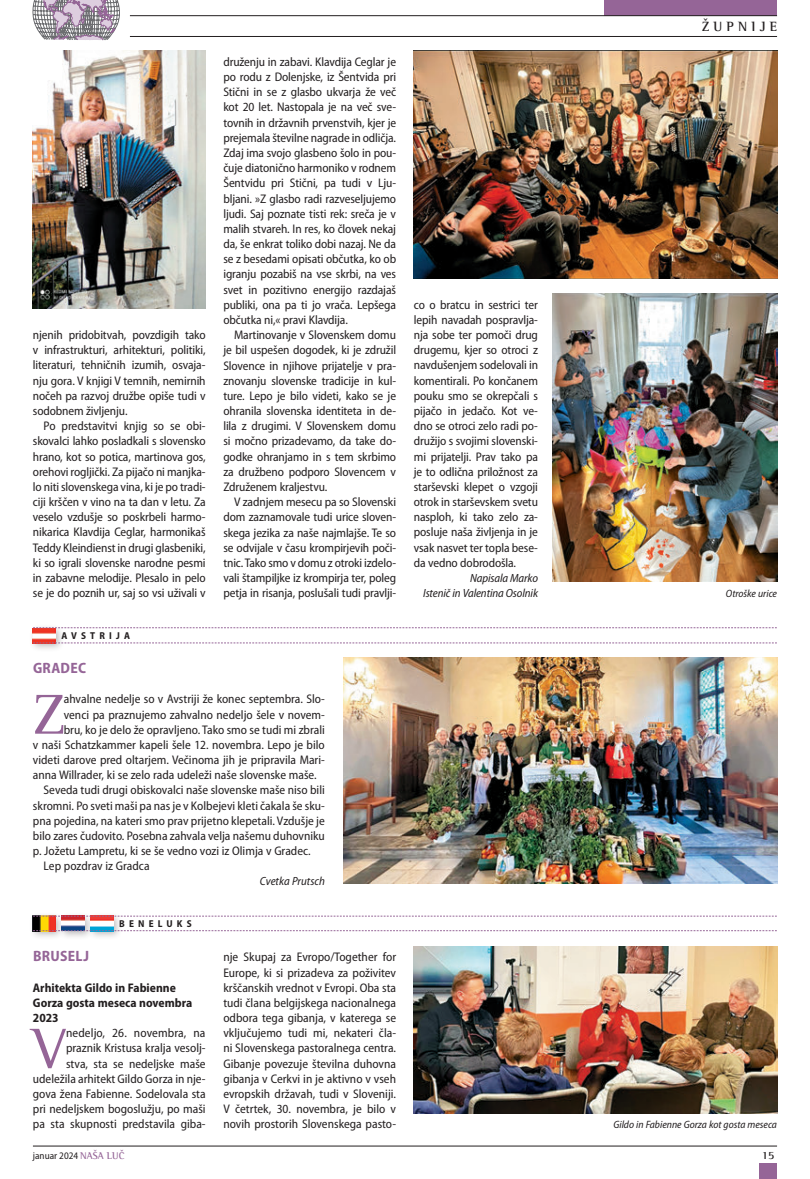
<style>
.page{position:relative;width:810px;height:1179px;background:#fff}
.page>*{position:absolute;margin:0;border:0;box-sizing:border-box;transform-origin:0 0}
.t1{font:57.62px "Rotis SI Semi Serif";color:#956597}
.t2{font:700 semi-condensed 15px "Myriad Pro";letter-spacing:.02em;color:#956597}
.t3{font:700 13.75px "Rotis SI Semi Serif";letter-spacing:.3em;color:#231f20}
.t4{font:semi-condensed 12.5px/15.1px "Myriad Pro";color:#231f20;text-align:justify}
.t5{font:700 semi-condensed 12.5px/15.1px "Myriad Pro";color:#231f20}
.t6{font:italic semi-condensed 11.88px/15.1px "Myriad Pro";letter-spacing:-.01em;color:#231f20;text-align:right}
.t7{font:700 11.25px "Rotis SI Semi Serif";color:#231f20}
.t8{font:italic semi-condensed 10.62px "Myriad Pro";color:#231f20}
.t9{font:semi-condensed 10px "Myriad Pro";color:#231f20}
.t10{font:700 semi-condensed 10px "Myriad Pro";letter-spacing:.42em;color:#231f20}
.s1{font-family:"Rotis SI Semi Serif";font-weight:700;font-stretch:normal;color:#956597}
</style>
<div class="page">
<hr style="left:33px;top:1145px;width:744px;height:1px;background:#231f20">
<div style="left:604px;top:0;width:173px;height:15px;background:#956597"></div>
<div style="left:759px;top:1163px;width:18px;height:15px;background:#956597"></div>
<hr style="left:130px;top:36px;width:647px;height:1px;background:#231f20">
<hr style="left:130px;top:15px;width:647px;height:1px;background:#231f20">
<svg style="left:32px;top:0;width:88px;height:40px;background:#afa5b1"></svg>
<div style="left:29px;top:623px;width:36px;height:29px;background:#231f20;opacity:.3"></div>
<img style="left:33px;top:628px;width:23px;height:14px">
<svg style="left:33px;top:642px;width:744px;height:1px"></svg>
<svg style="left:33px;top:627px;width:744px;height:1px"></svg>
<div style="left:29px;top:911px;width:36px;height:29px;background:#231f20;opacity:.3"></div>
<img style="left:33px;top:916px;width:23px;height:14px">
<div style="left:58px;top:911px;width:36px;height:29px;background:#231f20;opacity:.3"></div>
<img style="left:62px;top:916px;width:23px;height:14px">
<div style="left:87px;top:911px;width:36px;height:29px;background:#231f20;opacity:.3"></div>
<img style="left:91px;top:916px;width:23px;height:14px">
<svg style="left:33px;top:915px;width:744px;height:1px"></svg>
<svg style="left:33px;top:930px;width:744px;height:1px"></svg>
<img style="left:414px;top:51px;width:363px;height:227px">
<img style="left:552px;top:293px;width:225px;height:289px">
<img style="left:33px;top:51px;width:173px;height:258px">
<img style="left:344px;top:657px;width:433px;height:226px">
<img style="left:414px;top:946px;width:363px;height:167px">
<p class="t4" style="left:33px;top:327px;width:174px">njenih pridobitvah, povzdigih tako v infrastrukturi, arhitekturi, politiki, literaturi, tehničnih izumih, osvaja&shy;nju gora. V knjigi V temnih, nemirnih nočeh pa razvoj družbe opiše tudi v sodobnem življenju.</p>
<p class="t4" style="left:33px;top:418px;width:174px;text-indent:11px">Po predstavitvi knjig so se obi&shy;skovalci lahko posladkali s slovensko hrano, kot so potica, martinova gos, orehovi rogljički. Za pijačo ni manjka&shy;lo niti slovenskega vina, ki je po tradi&shy;ciji krščen v vino na ta dan v letu. Za veselo vzdušje so poskrbeli harmo&shy;nikarica Klavdija Ceglar, harmonikaš Teddy Kleindienst in drugi glasbeniki, ki so igrali slovenske narodne pesmi in zabavne melodije. Plesalo in pelo se je do poznih ur, saj so vsi uživali v</p>
<p class="t10" style="left:61px;top:630px;width:70px">AVSTRIJA</p>
<p class="t4" style="left:223px;top:54px;width:174px">druženju in zabavi. Klavdija Ceglar je po rodu z Dolenjske, iz Šentvida pri Stični in se z glasbo ukvarja že več kot 20 let. Nastopala je na več sve&shy;tovnih in državnih prvenstvih, kjer je prejemala številne nagrade in odličja.<br>Zdaj ima svojo glasbeno šolo in pou&shy;čuje diatonično harmoniko v rodnem Šentvidu pri Stični, pa tudi v Lju&shy;bljani. »Z glasbo radi razveseljujemo ljudi. Saj poznate tisti rek: sreča je v malih stvareh. In res, ko človek nekaj da, še enkrat toliko dobi nazaj. Ne da se z besedami opisati občutka, ko ob igranju pozabiš na vse skrbi, na ves svet in pozitivno energijo razdajaš publiki, ona pa ti jo vrača. Lepšega občutka ni,« pravi Klavdija.</p>
<p class="t4" style="left:223px;top:328px;width:174px;text-indent:11px">Martinovanje v Slovenskem domu je bil uspešen dogodek, ki je združil Slovence in njihove prijatelje v pra&shy;znovanju slovenske tradicije in kul&shy;ture. Lepo je bilo videti, kako se je ohranila slovenska identiteta in de&shy;lila z drugimi. V Slovenskem domu si močno prizadevamo, da take do&shy;godke ohranjamo in s tem skrbimo za družbeno podporo Slovencem v Združenem kraljestvu.</p>
<p class="t4" style="left:223px;top:494px;width:174px;text-indent:11px">V zadnjem mesecu pa so Slovenski dom zaznamovale tudi urice sloven&shy;skega jezika za naše najmlajše. Te so se odvijale v času krompirjevih poči&shy;tnic. Tako smo v domu z otroki izdelo&shy;vali štampiljke iz krompirja ter, poleg petja in risanja, poslušali tudi pravlji-</p>
<p class="t2" style="left:33px;top:659px;width:55px">GRADEC</p>
<h1 class="t1" style="left:33px;top:680px;width:32px">Z</h1>
<p class="t4" style="left:64px;top:692px;width:263px">ahvalne nedelje so v Avstriji že konec septembra. Slo-</p>
<p class="t4" style="left:64px;top:707px;width:263px">venci pa praznujemo zahvalno nedeljo šele v novem-</p>
<p class="t4" style="left:64px;top:722px;width:263px">bru, ko je delo že opravljeno. Tako smo se tudi mi zbrali</p>
<p class="t4" style="left:33px;top:737px;width:293px">v naši Schatzkammer kapeli šele 12. novembra. Lepo je bilo</p>
<p class="t4" style="left:33px;top:752px;width:293px">videti darove pred oltarjem. Večinoma jih je pripravila Mari-</p>
<p class="t4" style="left:33px;top:767px;width:285px">anna Willrader, ki se zelo rada udeleži naše slovenske maše.</p>
<p class="t4" style="left:44px;top:783px;width:283px">Seveda tudi drugi obiskovalci naše slovenske maše niso bili</p>
<p class="t4" style="left:33px;top:798px;width:293px">skromni. Po sveti maši pa nas je v Kolbejevi kleti čakala še sku-</p>
<p class="t4" style="left:33px;top:813px;width:293px">pna pojedina, na kateri smo prav prijetno klepetali. Vzdušje je</p>
<p class="t4" style="left:33px;top:828px;width:293px">bilo zares čudovito. Posebna zahvala velja našemu duhovniku</p>
<p class="t4" style="left:33px;top:843px;width:279px">p. Jožetu Lampretu, ki se še vedno vozi iz Olimja v Gradec.</p>
<p class="t4" style="left:44px;top:858px;width:108px">Lep pozdrav iz Gradca</p>
<p class="t6" style="left:260px;top:874px;width:67px">Cvetka Prutsch</p>
<p class="t10" style="left:119px;top:918px;width:74px">BENELUKS</p>
<p class="t2" style="left:33px;top:948px;width:57px">BRUSELJ</p>
<p class="t5" style="left:33px;top:980px;width:161px">Arhitekta Gildo in Fabienne<br>Gorza gosta meseca novembra<br>2023</p>
<h1 class="t1" style="left:33px;top:1014px;width:35px">V</h1>
<p class="t4" style="left:33px;top:1025px;width:174px;text-align:right">nedeljo, 26. novembra, na praznik Kristusa kralja vesolj-<br>stva, sta se nedeljske maše udeležila arhitekt Gildo Gorza in nje&shy;gova žena Fabienne. Sodelovala sta pri nedeljskem bogoslužju, po maši pa sta skupnosti predstavila giba-</p>
<p class="t4" style="left:223px;top:949px;width:174px">nje Skupaj za Evropo/Together for Europe, ki si prizadeva za poživitev krščanskih vrednot v Evropi. Oba sta tudi člana belgijskega nacionalnega odbora tega gibanja, v katerega se vključujemo tudi mi, nekateri čla&shy;ni Slovenskega pastoralnega centra.<br>Gibanje povezuje številna duhovna gibanja v Cerkvi in je aktivno v vseh evropskih državah, tudi v Sloveniji.<br>V četrtek, 30. novembra, je bilo v novih prostorih Slovenskega pasto-</p>
<p class="t4" style="left:414px;top:297px;width:126px">co o bratcu in sestrici ter lepih navadah pospravlja&shy;nja sobe ter pomoči drug drugemu, kjer so otroci z navdušenjem sodelovali in komentirali. Po končanem pouku smo se okrepčali s pijačo in jedačo. Kot ve&shy;dno se otroci zelo radi po&shy;družijo s svojimi slovenski&shy;mi prijatelji. Prav tako pa je to odlična priložnost za starševski klepet o vzgoji otrok in starševskem svetu nasploh, ki tako zelo za&shy;posluje naša življenja in je vsak nasvet ter topla bese&shy;da vedno dobrodošla.</p>
<p class="t6" style="left:423px;top:570px;width:116px">Napisala Marko<br>Istenič in Valentina Osolnik</p>
<p class="t3" style="left:702px;top:19px;width:77px">ŽUPNIJE</p>
<p class="t8" style="left:726px;top:588px;width:53px">Otroške urice</p>
<p class="t8" style="left:613px;top:1119px;width:165px">Gildo in Fabienne Gorza kot gosta meseca</p>
<p class="t9" style="left:33px;top:1149px;width:93px">januar 2024 <span class="s1">NAŠA LUČ</span></p>
<p class="t7" style="left:762px;top:1148px;width:14px">15</p>
</div>
